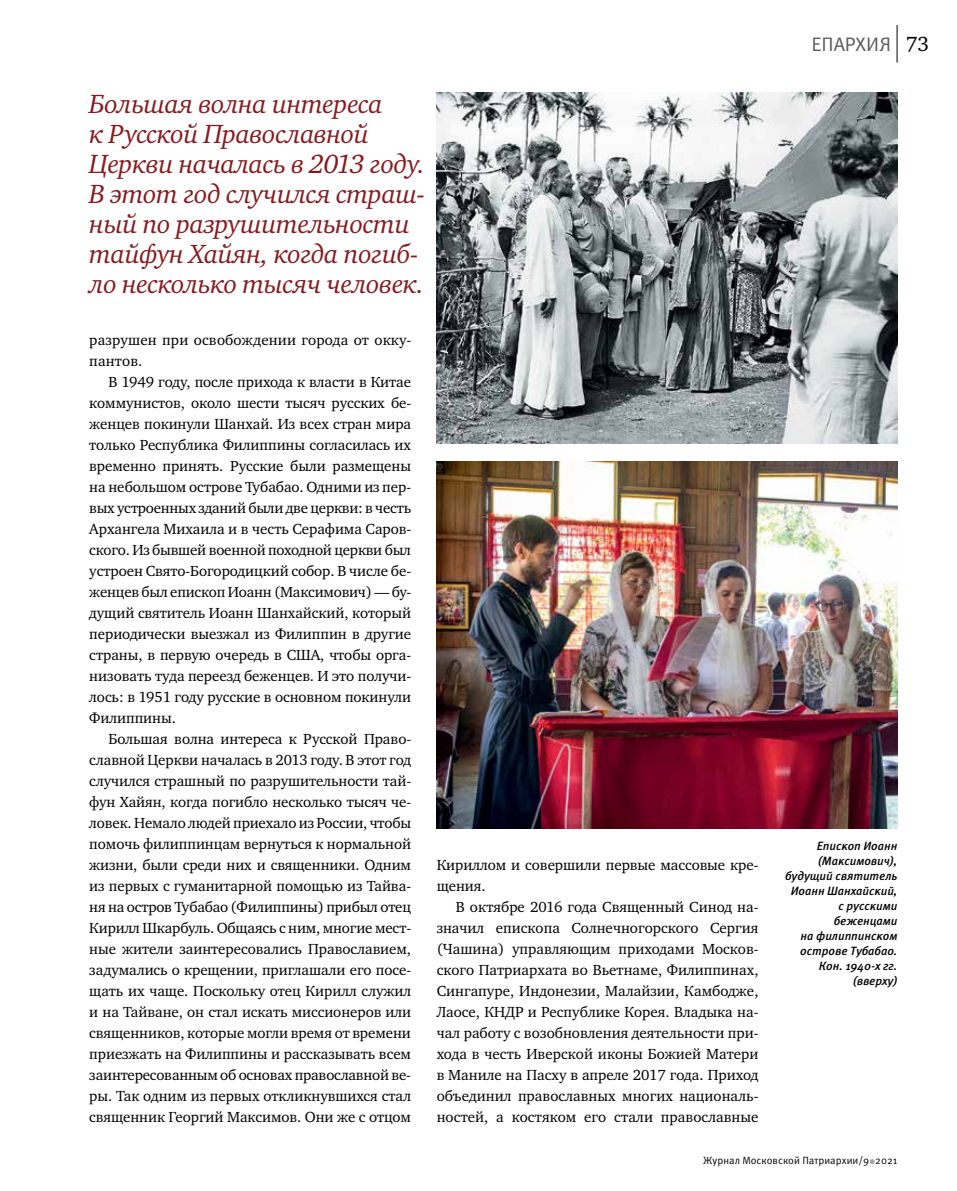
<style>
.page{position:relative;width:957px;height:1191px;background:#fff}
.page>*{position:absolute;margin:0;border:0;box-sizing:border-box;transform-origin:0 0}
.t1{font:italic 27px/30px "Charter ITC";letter-spacing:-.02em;color:#861c20}
.t2{font:19.5px "Meta Pro";letter-spacing:-.005em;color:#58595b}
.t3{font:15px/21px "Charter ITC";letter-spacing:-.005em;color:#000;text-align:justify}
.t4{font:italic 500 12px/15px "Meta Pro";letter-spacing:-.005em;color:#000;text-align:right}
.t5{font:10.5px "Meta Pro";color:#000}
.s1{font-family:"Charter ITC";font-size:21px;color:#000}
</style>
<div class="page">
<hr style="left:896px;top:25px;width:1px;height:38px;background:#000">
<svg style="left:869px;top:1159px;width:6px;height:5px"></svg>
<img style="left:437px;top:461px;width:460px;height:367px">
<img style="left:436px;top:93px;width:461px;height:350px">
<h2 class="t2" style="left:811px;top:32px;width:119px">ЕПАРХИЯ <span class="s1">73</span></h2>
<h1 class="t1" style="left:89px;top:88px;width:338px">Большая волна интереса<br>к Русской Православной<br>Церкви началась в 2013 году.<br>В этот год случился страш&shy;ный по разрушительности тайфун Хайян, когда погиб&shy;ло несколько тысяч человек.</h1>
<p class="t3" style="left:89px;top:329px;width:323px">разрушен при освобождении города от окку&shy;пантов.</p>
<p class="t3" style="left:89px;top:371px;width:323px;text-indent:19px">В 1949 году, после прихода к власти в Китае коммунистов, около шести тысяч русских бе&shy;женцев покинули Шанхай. Из всех стран мира только Республика Филиппины согласилась их временно принять. Русские были размещены на небольшом острове Тубабао. Одними из пер&shy;вых устроенных зданий были две церкви: в честь Архангела Михаила и в честь Серафима Саров&shy;ского. Из бывшей военной походной церкви был устроен Свято-Богородицкий собор. В числе бе&shy;женцев был епископ Иоанн (Максимович) — бу&shy;дущий святитель Иоанн Шанхайский, который периодически выезжал из Филиппин в другие страны, в первую очередь в США, чтобы орга&shy;низовать туда переезд беженцев. И это получи&shy;лось: в 1951 году русские в основном покинули Филиппины.</p>
<p class="t3" style="left:89px;top:728px;width:323px;text-indent:19px">Большая волна интереса к Русской Право&shy;славной Церкви началась в 2013 году. В этот год случился страшный по разрушительности тай&shy;фун Хайян, когда погибло несколько тысяч че&shy;ловек. Немало людей приехало из России, чтобы помочь филиппинцам вернуться к нормальной жизни, были среди них и священники. Одним из первых с гуманитарной помощью из Тайва&shy;ня на остров Тубабао (Филиппины) прибыл отец Кирилл Шкарбуль. Общаясь с ним, многие мест&shy;ные жители заинтересовались Православием, задумались о крещении, приглашали его посе&shy;щать их чаще. Поскольку отец Кирилл служил и на Тайване, он стал искать миссионеров или священников, которые могли время от времени приезжать на Филиппины и рассказывать всем заинтересованным об основах православной ве&shy;ры. Так одним из первых откликнувшихся стал священник Георгий Максимов. Они же с отцом</p>
<p class="t3" style="left:437px;top:854px;width:323px">Кириллом и совершили первые массовые кре&shy;щения.</p>
<p class="t3" style="left:437px;top:896px;width:323px;text-indent:19px">В октябре 2016 года Священный Синод на&shy;значил епископа Солнечногорского Сергия (Чашина) управляющим приходами Москов&shy;ского Патриархата во Вьетнаме, Филиппинах, Сингапуре, Индонезии, Малайзии, Камбодже, Лаосе, КНДР и Республике Корея. Владыка на&shy;чал работу с возобновления деятельности при&shy;хода в честь Иверской иконы Божией Матери в Маниле на Пасху в апреле 2017 года. Приход объединил православных многих националь&shy;ностей, а костяком его стали православные</p>
<p class="t4" style="left:785px;top:838px;width:114px">Епископ Иоанн (Максимович), будущий святитель<br>Иоанн Шанхайский, с русскими беженцами<br>на филиппинском острове Тубабао.<br>Кон. 1940-х гг. (вверху)</p>
<p class="t5" style="left:703px;top:1153px;width:196px">Журнал Московской Патриархии/9 2021</p>
</div>
